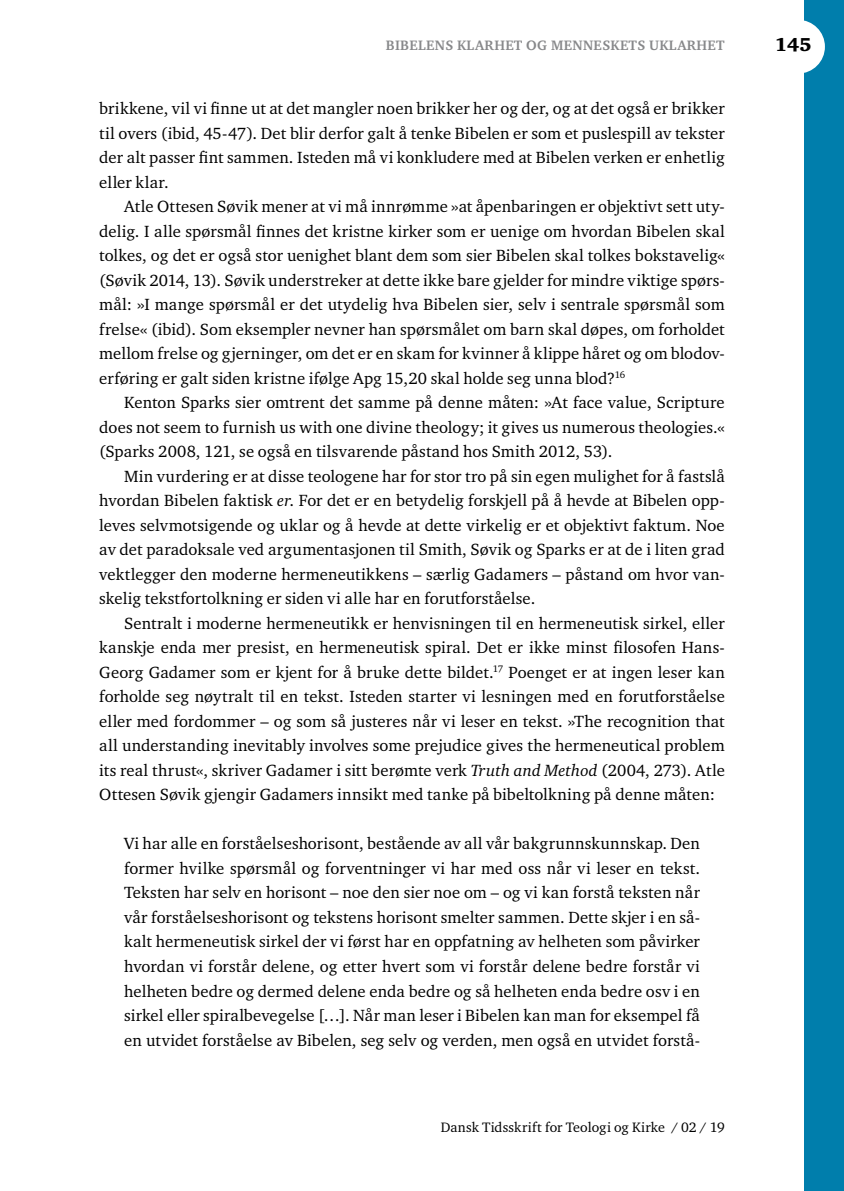
<style>
.page{position:relative;width:844px;height:1191px;background:#fff}
.page>*{position:absolute;margin:0;border:0;box-sizing:border-box;transform-origin:0 0}
.t1{font:900 19.25px "Charter ITC Std";color:#000}
.t2{font:16.62px/24.5px "Charter ITC Std";letter-spacing:.005em;color:#000;text-align:justify}
.t3{font:14px "Charter ITC Std";letter-spacing:.005em;color:#000}
.t4{font:700 14px "Charter ITC Std";letter-spacing:.025em;color:#87888a}
.s1{font-style:italic}
</style>
<div class="page">
<div style="left:804px;top:0;width:39px;height:1191px;background:#007eac"></div>
<div style="left:771px;top:20px;width:53px;height:54px;background:#fff;border-radius:50%"></div>
<p class="t4" style="left:386px;top:37px;width:340px">BIBELENS KLARHET OG MENNESKETS UKLARHET</p>
<p class="t2" style="left:99px;top:96px;width:627px">brikkene, vil vi finne ut at det mangler noen brikker her og der, og at det også er brikker til overs (ibid, 45-47). Det blir derfor galt å tenke Bibelen er som et puslespill av tekster der alt passer fint sammen. Isteden må vi konkludere med at Bibelen verken er enhetlig eller klar.</p>
<p class="t2" style="left:99px;top:194px;width:627px;text-indent:25px">Atle Ottesen Søvik mener at vi må innrømme »at åpenbaringen er objektivt sett uty&shy;delig. I alle spørsmål finnes det kristne kirker som er uenige om hvordan Bibelen skal tolkes, og det er også stor uenighet blant dem som sier Bibelen skal tolkes bokstavelig« (Søvik 2014, 13). Søvik understreker at dette ikke bare gjelder for mindre viktige spørs&shy;mål: »I mange spørsmål er det utydelig hva Bibelen sier, selv i sentrale spørsmål som frelse« (ibid). Som eksempler nevner han spørsmålet om barn skal døpes, om forholdet mellom frelse og gjerninger, om det er en skam for kvinner å klippe håret og om blodov&shy;erføring er galt siden kristne ifølge Apg 15,20 skal holde seg unna blod?<sup>16</sup></p>
<p class="t2" style="left:99px;top:390px;width:627px;text-indent:25px">Kenton Sparks sier omtrent det samme på denne måten: »At face value, Scripture does not seem to furnish us with one divine theology; it gives us numerous theologies.« (Sparks 2008, 121, se også en tilsvarende påstand hos Smith 2012, 53).</p>
<p class="t2" style="left:99px;top:463px;width:627px;text-indent:25px">Min vurdering er at disse teologene har for stor tro på sin egen mulighet for å fastslå hvordan Bibelen faktisk <span class="s1">er</span>. For det er en betydelig forskjell på å hevde at Bibelen opp&shy;leves selvmotsigende og uklar og å hevde at dette virkelig er et objektivt faktum. Noe av det paradoksale ved argumentasjonen til Smith, Søvik og Sparks er at de i liten grad vektlegger den moderne hermeneutikkens – særlig Gadamers – påstand om hvor van&shy;skelig tekstfortolkning er siden vi alle har en forutforståelse.</p>
<p class="t2" style="left:99px;top:610px;width:627px;text-indent:25px">Sentralt i moderne hermeneutikk er henvisningen til en hermeneutisk sirkel, eller kanskje enda mer presist, en hermeneutisk spiral. Det er ikke minst filosofen Hans-Georg Gadamer som er kjent for å bruke dette bildet.<sup>17</sup> Poenget er at ingen leser kan forholde seg nøytralt til en tekst. Isteden starter vi lesningen med en forutforståelse eller med fordommer – og som så justeres når vi leser en tekst. »The recognition that all understanding inevitably involves some prejudice gives the hermeneutical problem its real thrust«, skriver Gadamer i sitt berømte verk <span class="s1">Truth and Method</span> (2004, 273). Atle Ottesen Søvik gjengir Gadamers innsikt med tanke på bibeltolkning på denne måten:</p>
<p class="t2" style="left:124px;top:831px;width:577px">Vi har alle en forståelseshorisont, bestående av all vår bakgrunnskunnskap. Den former hvilke spørsmål og forventninger vi har med oss når vi leser en tekst.<br>Teksten har selv en horisont – noe den sier noe om – og vi kan forstå teksten når vår forståelseshorisont og tekstens horisont smelter sammen. Dette skjer i en så&shy;kalt hermeneutisk sirkel der vi først har en oppfatning av helheten som påvirker hvordan vi forstår delene, og etter hvert som vi forstår delene bedre forstår vi helheten bedre og dermed delene enda bedre og så helheten enda bedre osv i en sirkel eller spiralbevegelse […]. Når man leser i Bibelen kan man for eksempel få en utvidet forståelse av Bibelen, seg selv og verden, men også en utvidet forstå-</p>
<p class="t3" style="left:440px;top:1118px;width:285px">Dansk Tidsskrift for Teologi og Kirke / 02 / 19</p>
<p class="t1" style="left:774px;top:33px;width:38px">145</p>
</div>
